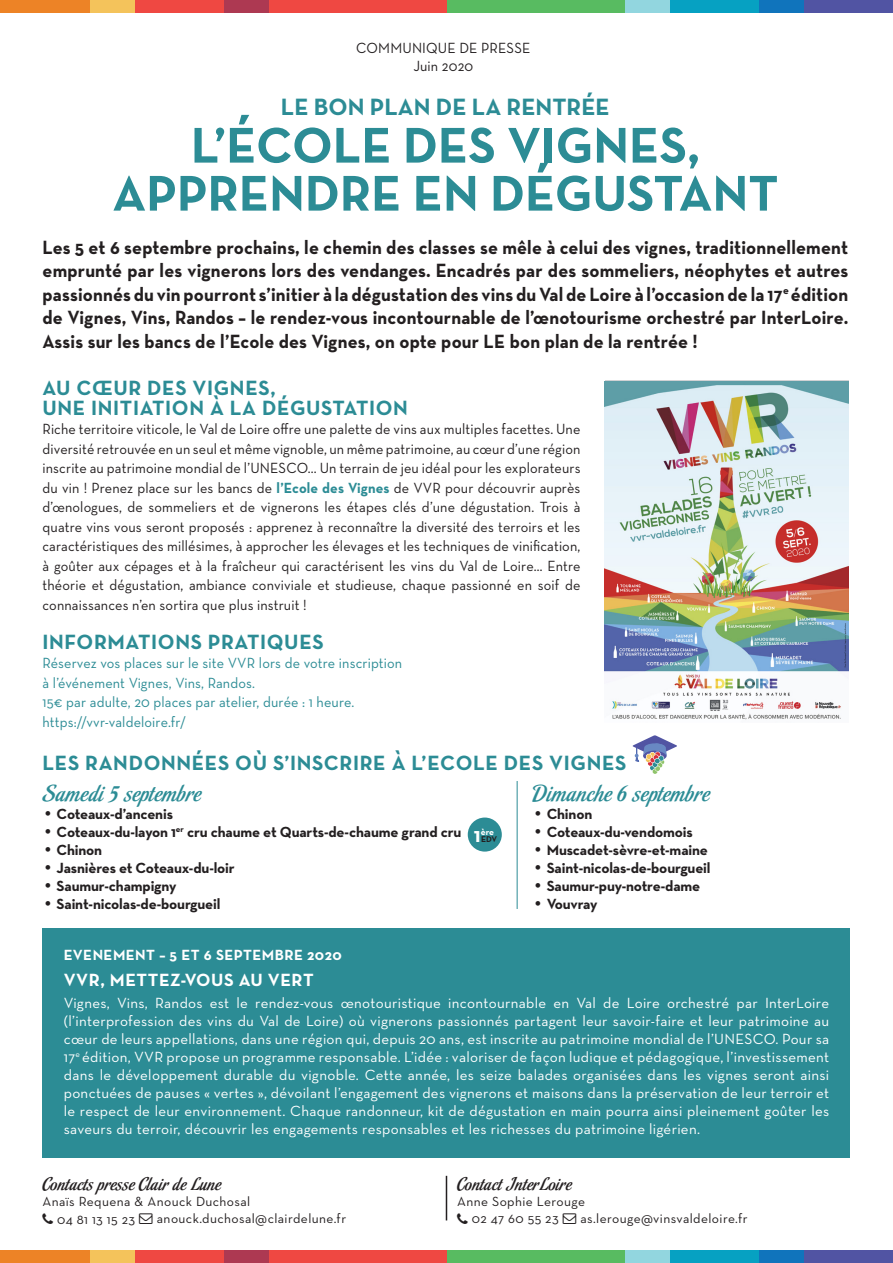
<style>
.page{position:relative;width:893px;height:1263px;background:#fff}
.page>*{position:absolute;margin:0;border:0;box-sizing:border-box;transform-origin:0 0}
.t1{font:700 51px "Neutra Text";color:#2c8c95}
.t2{font:27px "Malbeck";letter-spacing:.03em;color:#2c8c95}
.t3{font:700 24px "Neutra Text";color:#2c8c95}
.t4{font:700 21px "Neutra Text";letter-spacing:.03em;color:#2c8c95}
.t5{font:21px "Malbeck";letter-spacing:.03em;color:#231f20}
.t6{font:700 21px "Neutra Text";color:#fff}
.t7{font:700 19.5px/23.4px "Neutra Text";letter-spacing:.01em;color:#231f20;text-align:justify;scale:.95 1}
.t8{font:700 18px "Neutra Text";letter-spacing:.03em;color:#fff}
.t9{font:15px/18px "Neutra Text";letter-spacing:.02em;color:#fff;text-align:justify}
.t10{font:15px/19.5px "Neutra Text";letter-spacing:.01em;color:#231f20;text-align:justify;scale:.95 1}
.t11{font:700 15px "Neutra Text";letter-spacing:-.01em;color:#231f20}
.t12{font:15px "Neutra Text";letter-spacing:.01em;color:#2c8c95;scale:.95 1}
.t13{font:700 15px "Neutra Text";letter-spacing:.03em;color:#fff}
.t14{font:13.5px "Neutra Text";letter-spacing:.03em;color:#231f20}
.t15{font:700 9.15px "Neutra Text";color:#fff}
.t16{font:700 8.55px "Neutra Text";color:#231f20}
.s1{font-weight:700;color:#2c8c95}
.s2{font-family:"ITC Avant Garde Std"}
</style>
<div class="page">
<div style="left:0;top:1250px;width:90px;height:13px;background:#ed8326"></div>
<div style="left:804px;top:1250px;width:89px;height:13px;background:#5154a3"></div>
<div style="left:134px;top:1250px;width:90px;height:13px;background:#ef4842"></div>
<div style="left:670px;top:1250px;width:89px;height:13px;background:#06a1c2"></div>
<div style="left:268px;top:1250px;width:179px;height:13px;background:#ef4842"></div>
<div style="left:447px;top:1250px;width:179px;height:13px;background:#58bb61"></div>
<div style="left:90px;top:1250px;width:44px;height:13px;background:#f4c35b"></div>
<div style="left:759px;top:1250px;width:45px;height:13px;background:#1074bc"></div>
<div style="left:224px;top:1250px;width:44px;height:13px;background:#ad3952"></div>
<div style="left:626px;top:1250px;width:44px;height:13px;background:#92d6df"></div>
<div style="left:0;top:0;width:90px;height:13px;background:#ed8326"></div>
<div style="left:804px;top:0;width:89px;height:13px;background:#5154a3"></div>
<div style="left:134px;top:0;width:90px;height:13px;background:#ef4842"></div>
<div style="left:670px;top:0;width:89px;height:13px;background:#06a1c2"></div>
<div style="left:268px;top:0;width:179px;height:13px;background:#ef4842"></div>
<div style="left:447px;top:0;width:179px;height:13px;background:#58bb61"></div>
<div style="left:90px;top:0;width:44px;height:13px;background:#f4c35b"></div>
<div style="left:759px;top:0;width:45px;height:13px;background:#1074bc"></div>
<div style="left:224px;top:0;width:44px;height:13px;background:#ad3952"></div>
<div style="left:626px;top:0;width:44px;height:13px;background:#92d6df"></div>
<img style="left:605px;top:381px;width:243px;height:339px">
<hr style="left:446px;top:1176px;width:1px;height:44px;background:#231f20">
<div style="left:43px;top:928px;width:807px;height:230px;background:#2c8c95"></div>
<hr style="left:517px;top:781px;width:1px;height:128px;background:#2c8c95">
<div style="left:468px;top:817px;width:34px;height:34px;background:#2c8c95;border-radius:50%"></div>
<svg style="left:632px;top:735px;width:45px;height:39px"></svg>
<p class="t10" style="left:356px;top:38px;width:185px">COMMUNIQUE DE PRESSE</p>
<p class="t10" style="left:413px;top:56px;width:65px">Juin 2020</p>
<p class="t3" style="left:281px;top:91px;width:330px">LE BON PLAN DE LA RENTRÉE</p>
<p class="t1" style="left:191px;top:113px;width:511px">L’ÉCOLE DES VIGNES,</p>
<p class="t1" style="left:112px;top:161px;width:668px">APPRENDRE EN DÉGUSTANT</p>
<p class="t7" style="left:43px;top:235px;width:850px">Les 5 et 6 septembre prochains, le chemin des classes se mêle à celui des vignes, traditionnellement emprunté par les vignerons lors des vendanges. Encadrés par des sommeliers, néophytes et autres passionnés du vin pourront s’initier à la dégustation des vins du Val de Loire à l’occasion de la 17<sup>e</sup> édition de Vignes, Vins, Randos – le rendez-vous incontournable de l’œnotourisme orchestré par InterLoire.<br>Assis sur les bancs de l’Ecole des Vignes, on opte pour LE bon plan de la rentrée !</p>
<p class="t4" style="left:43px;top:375px;width:235px">AU CŒUR DES VIGNES,</p>
<p class="t4" style="left:43px;top:395px;width:367px">UNE INITIATION À LA DÉGUSTATION</p>
<p class="t10" style="left:43px;top:419px;width:568px">Riche territoire viticole, le Val de Loire offre une palette de vins aux multiples facettes. Une diversité retrouvée en un seul et même vignoble, un même patrimoine, au cœur d’une région inscrite au patrimoine mondial de l’UNESCO... Un terrain de jeu idéal pour les explorateurs du vin ! Prenez place sur les bancs de <span class="s1">l’Ecole des Vignes</span> de VVR pour découvrir auprès d’œnologues, de sommeliers et de vignerons les étapes clés d’une dégustation. Trois à quatre vins vous seront proposés : apprenez à reconnaître la diversité des terroirs et les caractéristiques des millésimes, à approcher les élevages et les techniques de vinification, à goûter aux cépages et à la fraîcheur qui caractérisent les vins du Val de Loire… Entre théorie et dégustation, ambiance conviviale et studieuse, chaque passionné en soif de connaissances n’en sortira que plus instruit !</p>
<p class="t4" style="left:43px;top:629px;width:283px">INFORMATIONS PRATIQUES</p>
<p class="t12" style="left:43px;top:654px;width:380px">Réservez vos places sur le site VVR lors de votre inscription</p>
<p class="t12" style="left:43px;top:674px;width:225px">à l’événement Vignes, Vins, Randos.</p>
<p class="t12" style="left:43px;top:693px;width:330px">15€ par adulte, 20 places par atelier, durée : 1 heure.</p>
<p class="t12" style="left:43px;top:713px;width:153px">https://vvr-valdeloire.fr/</p>
<p class="t4" style="left:43px;top:749px;width:585px">LES RANDONNÉES OÙ S’INSCRIRE À L’ECOLE DES VIGNES</p>
<p class="t2" style="left:43px;top:780px;width:159px">Samedi 5 septembre</p>
<p class="t11" style="left:43px;top:805px;width:132px"><span class="s2">•</span> Coteaux-d’ancenis</p>
<p class="t11" style="left:43px;top:823px;width:420px"><span class="s2">•</span> Coteaux-du-layon 1<sup>er</sup> cru chaume et Quarts-de-chaume grand cru</p>
<p class="t11" style="left:43px;top:841px;width:61px"><span class="s2">•</span> Chinon</p>
<p class="t11" style="left:43px;top:859px;width:194px"><span class="s2">•</span> Jasnières et Coteaux-du-loir</p>
<p class="t11" style="left:43px;top:877px;width:136px"><span class="s2">•</span> Saumur-champigny</p>
<p class="t11" style="left:43px;top:895px;width:180px"><span class="s2">•</span> Saint-nicolas-de-bourgueil</p>
<p class="t2" style="left:533px;top:780px;width:178px">Dimanche 6 septembre</p>
<p class="t11" style="left:533px;top:805px;width:61px"><span class="s2">•</span> Chinon</p>
<p class="t11" style="left:533px;top:823px;width:162px"><span class="s2">•</span> Coteaux-du-vendomois</p>
<p class="t11" style="left:533px;top:841px;width:177px"><span class="s2">•</span> Muscadet-sèvre-et-maine</p>
<p class="t11" style="left:533px;top:859px;width:180px"><span class="s2">•</span> Saint-nicolas-de-bourgueil</p>
<p class="t11" style="left:533px;top:877px;width:169px"><span class="s2">•</span> Saumur-puy-notre-dame</p>
<p class="t11" style="left:533px;top:895px;width:66px"><span class="s2">•</span> Vouvray</p>
<p class="t6" style="left:474px;top:822px;width:8px">1</p>
<p class="t15" style="left:481px;top:826px;width:15px">ère</p>
<p class="t16" style="left:481px;top:834px;width:18px">EDV</p>
<p class="t13" style="left:64px;top:945px;width:279px">EVENEMENT – 5 ET 6 SEPTEMBRE 2020</p>
<p class="t8" style="left:64px;top:968px;width:251px">VVR, METTEZ-VOUS AU VERT</p>
<p class="t9" style="left:64px;top:994px;width:767px">Vignes, Vins, Randos est le rendez-vous œnotouristique incontournable en Val de Loire orchestré par InterLoire (l’interprofession des vins du Val de Loire) où vignerons passionnés partagent leur savoir-faire et leur patrimoine au cœur de leurs appellations, dans une région qui, depuis 20 ans, est inscrite au patrimoine mondial de l’UNESCO. Pour sa 17<sup>e</sup> édition, VVR propose un programme responsable. L’idée : valoriser de façon ludique et pédagogique, l’investissement dans le développement durable du vignoble. Cette année, les seize balades organisées dans les vignes seront ainsi ponctuées de pauses « vertes », dévoilant l’engagement des vignerons et maisons dans la préservation de leur terroir et le respect de leur environnement. Chaque randonneur, kit de dégustation en main pourra ainsi pleinement goûter les saveurs du terroir, découvrir les engagements responsables et les richesses du patrimoine ligérien.</p>
<p class="t5" style="left:43px;top:1174px;width:179px">Contacts presse Clair de Lune</p>
<p class="t14" style="left:43px;top:1193px;width:209px">Anaïs Requena &amp; Anouck Duchosal</p>
<p class="t14" style="left:57px;top:1211px;width:79px">04 81 13 15 23</p>
<p class="t14" style="left:157px;top:1210px;width:191px">anouck.duchosal@clairdelune.fr</p>
<p class="t5" style="left:457px;top:1174px;width:115px">Contact InterLoire</p>
<p class="t14" style="left:457px;top:1193px;width:129px">Anne Sophie Lerouge</p>
<p class="t14" style="left:472px;top:1210px;width:88px">02 47 60 55 23</p>
<p class="t14" style="left:580px;top:1210px;width:169px">as.lerouge@vinsvaldeloire.fr</p>
</div>
